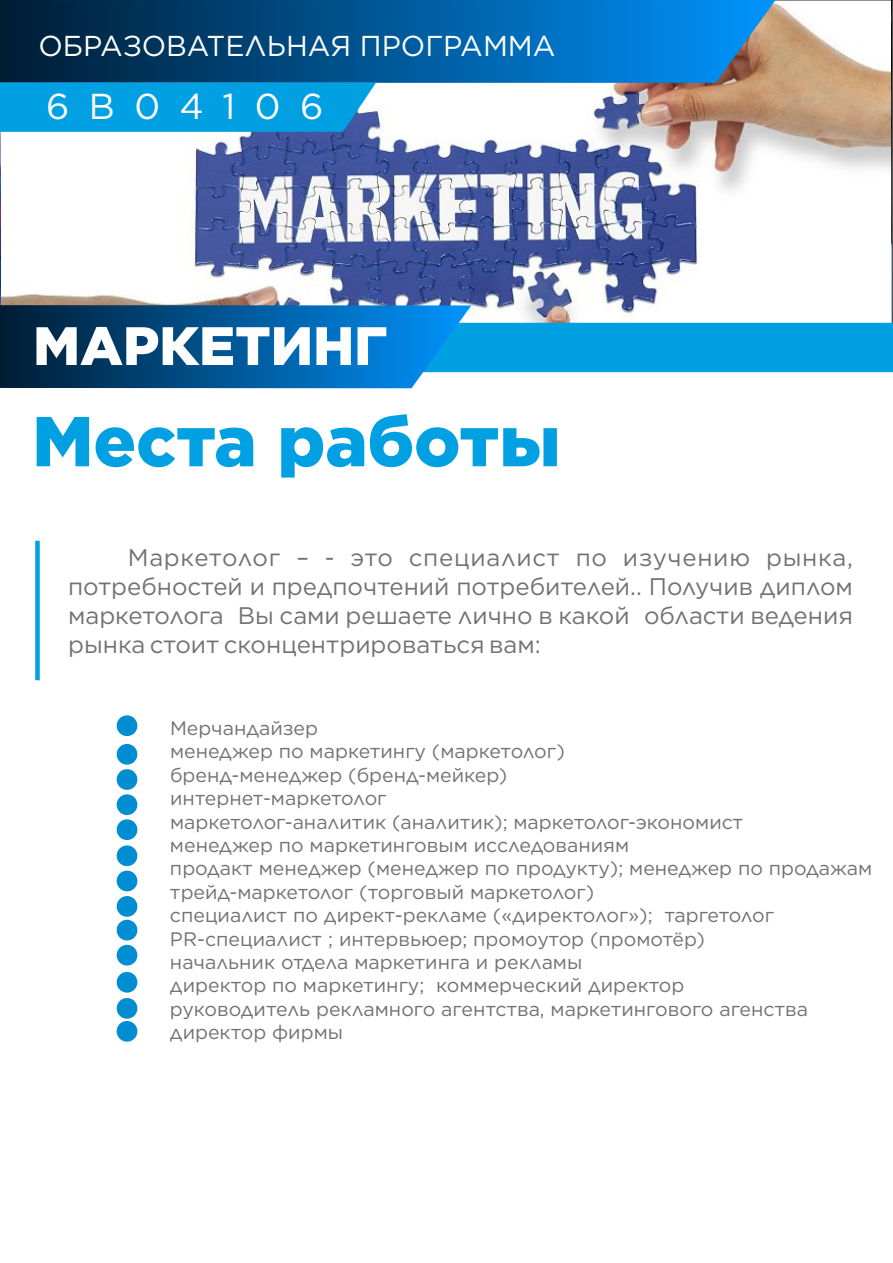
<style>
.page{position:relative;width:893px;height:1263px;background:#fff}
.page>*{position:absolute;margin:0;border:0;box-sizing:border-box;transform-origin:0 0}
.t1{font:900 70.5px "Gotham";color:#00a0e3}
.t2{font:900 54px "Gotham";color:#fefefe}
.t3{font:36px "Gotham";letter-spacing:.54em;color:#fefefe}
.t4{font:28.8px "Gotham";color:#fefefe}
.t5{font:24px/28.8px "Gotham";color:#727271;text-align:justify}
.t6{font:19.5px/23.4px "Gotham";color:#727271}
</style>
<div class="page">
<img style="left:2px;top:2px;width:889px;height:303px">
<svg style="left:0;top:0;width:775px;height:83px;background:#065792"></svg>
<svg style="left:0;top:305px;width:893px;height:83px"></svg>
<svg style="left:0;top:82px;width:376px;height:50px;background:#069ee0"></svg>
<div style="left:35px;top:541px;width:5px;height:139px;background:#00a0e3"></div>
<div style="left:117px;top:715px;width:20px;height:21px;background:#008dd2;border-radius:50%"></div>
<div style="left:117px;top:744px;width:20px;height:21px;background:#008dd2;border-radius:50%"></div>
<div style="left:117px;top:769px;width:20px;height:21px;background:#008dd2;border-radius:50%"></div>
<div style="left:117px;top:794px;width:20px;height:21px;background:#008dd2;border-radius:50%"></div>
<div style="left:117px;top:819px;width:20px;height:21px;background:#008dd2;border-radius:50%"></div>
<div style="left:117px;top:845px;width:20px;height:21px;background:#008dd2;border-radius:50%"></div>
<div style="left:117px;top:871px;width:20px;height:20px;background:#008dd2;border-radius:50%"></div>
<div style="left:117px;top:896px;width:20px;height:21px;background:#008dd2;border-radius:50%"></div>
<div style="left:117px;top:920px;width:20px;height:20px;background:#008dd2;border-radius:50%"></div>
<div style="left:117px;top:945px;width:20px;height:20px;background:#008dd2;border-radius:50%"></div>
<div style="left:117px;top:972px;width:20px;height:20px;background:#008dd2;border-radius:50%"></div>
<div style="left:117px;top:998px;width:20px;height:21px;background:#008dd2;border-radius:50%"></div>
<div style="left:117px;top:1021px;width:20px;height:21px;background:#008dd2;border-radius:50%"></div>
<h3 class="t4" style="left:39px;top:33px;width:519px">ОБРАЗОВАТЕЛЬНАЯ ПРОГРАММА</h3>
<h3 class="t3" style="left:46px;top:90px;width:279px">6В04106</h3>
<h2 class="t2" style="left:33px;top:322px;width:356px">МАРКЕТИНГ</h2>
<h1 class="t1" style="left:32px;top:410px;width:530px">Места работы</h1>
<p class="t5" style="left:68px;top:545px;width:786px;text-indent:60px">Маркетолог – - это специалист по изучению рынка, потребностей и предпочтений потребителей.. Получив диплом маркетолога Вы сами решаете лично в какой области ведения рынка стоит сконцентрироваться вам:</p>
<p class="t6" style="left:170px;top:717px;width:704px">Мерчандайзер<br>менеджер по маркетингу (маркетолог)<br>бренд-менеджер (бренд-мейкер)<br>интернет-маркетолог<br>маркетолог-аналитик (аналитик); маркетолог-экономист<br>менеджер по маркетинговым исследованиям<br>продакт менеджер (менеджер по продукту); менеджер по продажам трейд-маркетолог (торговый маркетолог)<br>специалист по директ-рекламе («директолог»); таргетолог PR-специалист ; интервьюер; промоутор (промотёр)<br>начальник отдела маркетинга и рекламы<br>директор по маркетингу; коммерческий директор<br>руководитель рекламного агентства, маркетингового агенства директор фирмы</p>
</div>
